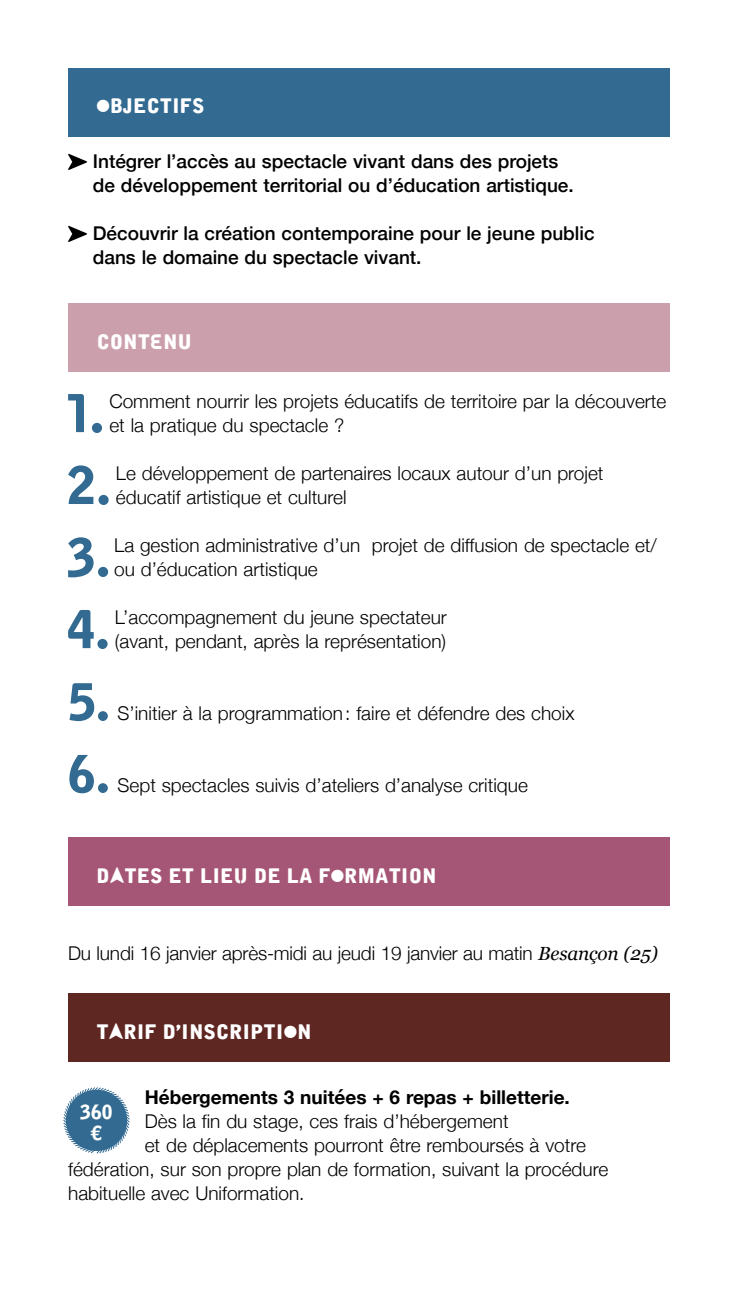
<style>
.page{position:relative;width:738px;height:1304px;background:#fff}
.page>*{position:absolute;margin:0;border:0;box-sizing:border-box;transform-origin:0 0}
.t1{font:51.6px "Alpha Ligue";color:#326a91}
.t2{font:50px "Alpha Ligue";color:#326a91}
.t3{font:20px "Alpha Ligue";color:#fff}
.t4{font:19.6px/21px "Alpha Ligue";color:#fff;text-align:center}
.t5{font:300 19px/24px "Helvetica Neue";color:#000}
.t6{font:500 19px/24px "Helvetica Neue";color:#000}
.t7{font:700 19px "Helvetica Neue";color:#000}
.s1{font-family:"Georgia";font-weight:400;font-style:italic}
</style>
<div class="page">
<svg style="left:68px;top:154px;width:19px;height:16px"></svg>
<svg style="left:68px;top:226px;width:19px;height:16px"></svg>
<div style="left:68px;top:68px;width:601px;height:68px;background:#326a91"></div>
<div style="left:68px;top:303px;width:601px;height:68px;background:#cb9fac"></div>
<div style="left:68px;top:838px;width:601px;height:68px;background:#a55575"></div>
<div style="left:68px;top:994px;width:601px;height:68px;background:#5f2722"></div>
<svg style="left:63px;top:1087px;width:67px;height:67px"></svg>
<p class="t3" style="left:96px;top:94px;width:109px">OBJECTIFS</p>
<p class="t6" style="left:93px;top:148px;width:482px">Intégrer l’accès au spectacle vivant dans des projets de développement territorial ou d’éducation artistique.</p>
<p class="t6" style="left:93px;top:220px;width:503px">Découvrir la création contemporaine pour le jeune public dans le domaine du spectacle vivant.</p>
<p class="t3" style="left:96px;top:329px;width:97px">CONTENU</p>
<h1 class="t1" style="left:65px;top:381px;width:40px">1.</h1>
<p class="t5" style="left:109px;top:388px;width:558px">Comment nourrir les projets éducatifs de territoire par la découverte et la pratique du spectacle ?</p>
<h1 class="t1" style="left:68px;top:453px;width:45px">2.</h1>
<p class="t5" style="left:116px;top:460px;width:488px">Le développement de partenaires locaux autour d’un projet éducatif artistique et culturel</p>
<h1 class="t1" style="left:67px;top:525px;width:45px">3.</h1>
<p class="t5" style="left:114px;top:532px;width:543px">La gestion administrative d’un projet de diffusion de spectacle et/ ou d’éducation artistique</p>
<h1 class="t1" style="left:67px;top:597px;width:45px">4.</h1>
<p class="t5" style="left:115px;top:604px;width:333px">L’accompagnement du jeune spectateur (avant, pendant, après la représentation)</p>
<h2 class="t2" style="left:68px;top:671px;width:43px">5.</h2>
<p class="t5" style="left:117px;top:700px;width:458px">S’initier à la programmation: faire et défendre des choix</p>
<h2 class="t2" style="left:68px;top:743px;width:43px">6.</h2>
<p class="t5" style="left:117px;top:772px;width:411px">Sept spectacles suivis d’ateliers d’analyse critique</p>
<p class="t3" style="left:96px;top:863px;width:341px">DATES ET LIEU DE LA FORMATION</p>
<p class="t5" style="left:68px;top:940px;width:590px">Du lundi 16 janvier après-midi au jeudi 19 janvier au matin <span class="s1">Besançon (25)</span></p>
<p class="t3" style="left:96px;top:1019px;width:216px">TARIF D’INSCRIPTION</p>
<p class="t7" style="left:145px;top:1082px;width:426px">Hébergements 3 nuitées + 6 repas + billetterie.</p>
<p class="t5" style="left:145px;top:1108px;width:365px">Dès la fin du stage, ces frais d’hébergement</p>
<p class="t5" style="left:145px;top:1132px;width:442px">et de déplacements pourront être remboursés à votre</p>
<p class="t5" style="left:68px;top:1156px;width:541px">fédération, sur son propre plan de formation, suivant la procédure</p>
<p class="t5" style="left:68px;top:1180px;width:238px">habituelle avec Uniformation.</p>
<p class="t4" style="left:80px;top:1102px;width:34px">360 €</p>
</div>
